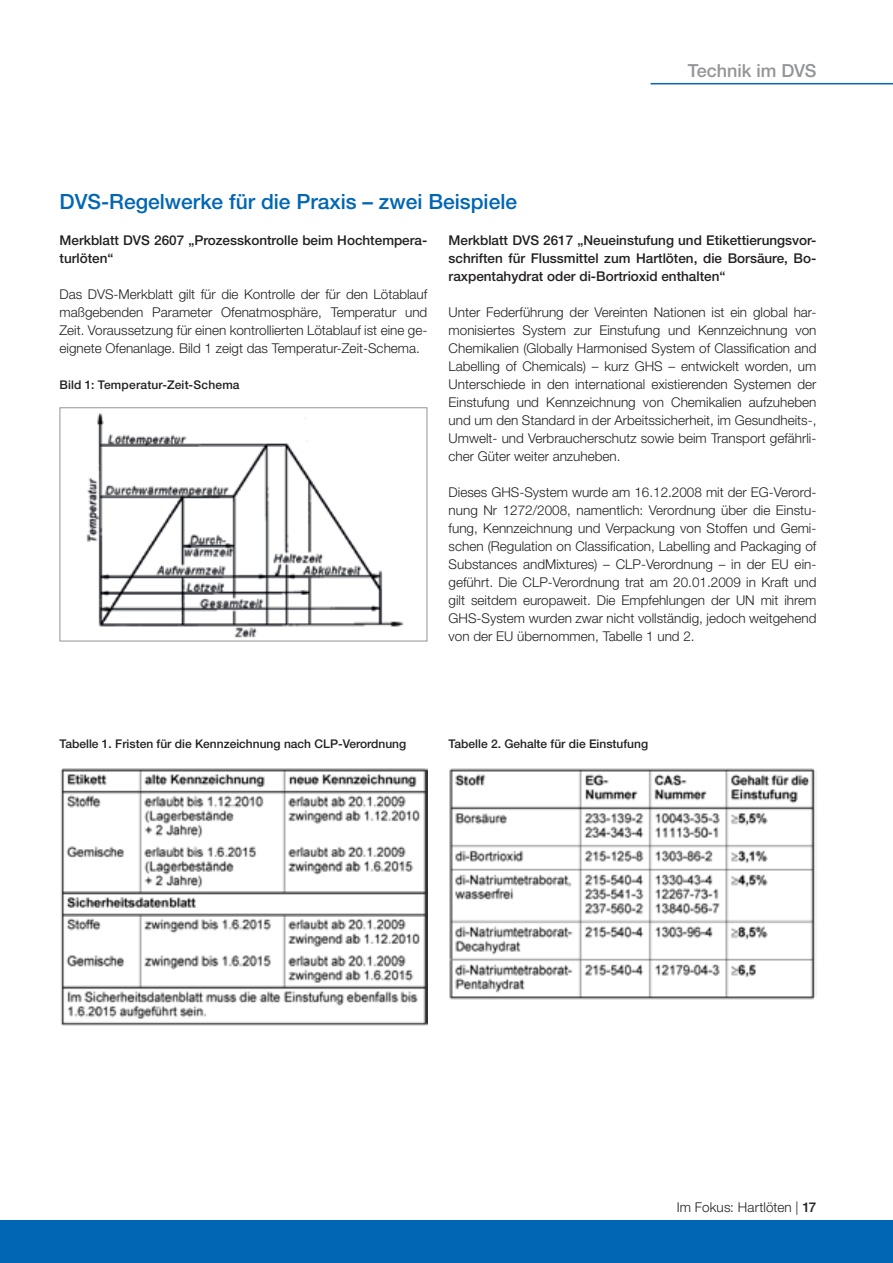
<style>
.page{position:relative;width:893px;height:1263px;background:#fff}
.page>*{position:absolute;margin:0;border:0;box-sizing:border-box;transform-origin:0 0}
.t1{font:500 21px "Helvetica Neue LT Std";color:#0166b3}
.t2{font:500 18px "Helvetica Neue LT Std";letter-spacing:-.005em;color:#939598}
.t3{font:300 13.5px/18px "Helvetica Neue LT Pro";color:#231f20;text-align:justify}
.t4{font:500 13.5px/18px "Helvetica Neue LT Std";color:#231f20}
.t5{font:500 12px "Helvetica Neue LT Std";color:#231f20}
.s1{font-family:"Helvetica Neue LT Std";font-weight:500}
</style>
<div class="page">
<div style="left:0;top:1220px;width:893px;height:43px;background:#0166b3"></div>
<img style="left:86px;top:413px;width:318px;height:225px">
<div style="left:60px;top:407px;width:367px;height:234px;border:1px solid #939598"></div>
<img style="left:60px;top:768px;width:367px;height:258px">
<img style="left:449px;top:768px;width:367px;height:232px">
<hr style="left:651px;top:83px;width:242px;height:1px;background:#0166b3">
<h2 class="t2" style="left:688px;top:59px;width:130px">Technik im DVS</h2>
<h1 class="t1" style="left:60px;top:189px;width:459px">DVS-Regelwerke für die Praxis – zwei Beispiele</h1>
<p class="t4" style="left:449px;top:231px;width:369px;text-align:justify">Merkblatt DVS 2617 „Neueinstufung und Etikettierungsvor&shy;schriften für Flussmittel zum Hartlöten, die Borsäure, Bo&shy;raxpentahydrat oder di-Bortrioxid enthalten“</p>
<p class="t3" style="left:449px;top:303px;width:369px">Unter Federführung der Vereinten Nationen ist ein global har&shy;monisiertes System zur Einstufung und Kennzeichnung von Chemikalien (Globally Harmonised System of Classification and Labelling of Chemicals) – kurz GHS – entwickelt worden, um Unterschiede in den international existierenden Systemen der Einstufung und Kennzeichnung von Chemikalien aufzuheben und um den Standard in der Arbeitssicherheit, im Gesundheits-, Umwelt- und Verbraucherschutz sowie beim Transport gefährli&shy;cher Güter weiter anzuheben.</p>
<p class="t3" style="left:449px;top:483px;width:369px">Dieses GHS-System wurde am 16.12.2008 mit der EG-Verord&shy;nung Nr 1272/2008, namentlich: Verordnung über die Einstu&shy;fung, Kennzeichnung und Verpackung von Stoffen und Gemi&shy;schen (Regulation on Classification, Labelling and Packaging of Substances andMixtures) – CLP-Verordnung – in der EU ein&shy;geführt. Die CLP-Verordnung trat am 20.01.2009 in Kraft und gilt seitdem europaweit. Die Empfehlungen der UN mit ihrem GHS-System wurden zwar nicht vollständig, jedoch weitgehend von der EU übernommen, Tabelle 1 und 2.</p>
<p class="t4" style="left:60px;top:231px;width:369px">Merkblatt DVS 2607 „Prozesskontrolle beim Hochtempera&shy;turlöten“</p>
<p class="t3" style="left:60px;top:285px;width:369px">Das DVS-Merkblatt gilt für die Kontrolle der für den Lötablauf maßgebenden Parameter Ofenatmosphäre, Temperatur und Zeit. Voraussetzung für einen kontrollierten Lötablauf ist eine ge&shy;eignete Ofenanlage. Bild 1 zeigt das Temperatur-Zeit-Schema.</p>
<p class="t5" style="left:60px;top:378px;width:182px">Bild 1: Temperatur-Zeit-Schema</p>
<p class="t5" style="left:60px;top:737px;width:348px">Tabelle 1. Fristen für die Kennzeichnung nach CLP-Verordnung</p>
<p class="t5" style="left:449px;top:737px;width:201px">Tabelle 2. Gehalte für die Einstufung</p>
<p class="t3" style="left:677px;top:1198px;width:141px">Im Fokus: Hartlöten | <span class="s1">17</span></p>
</div>
